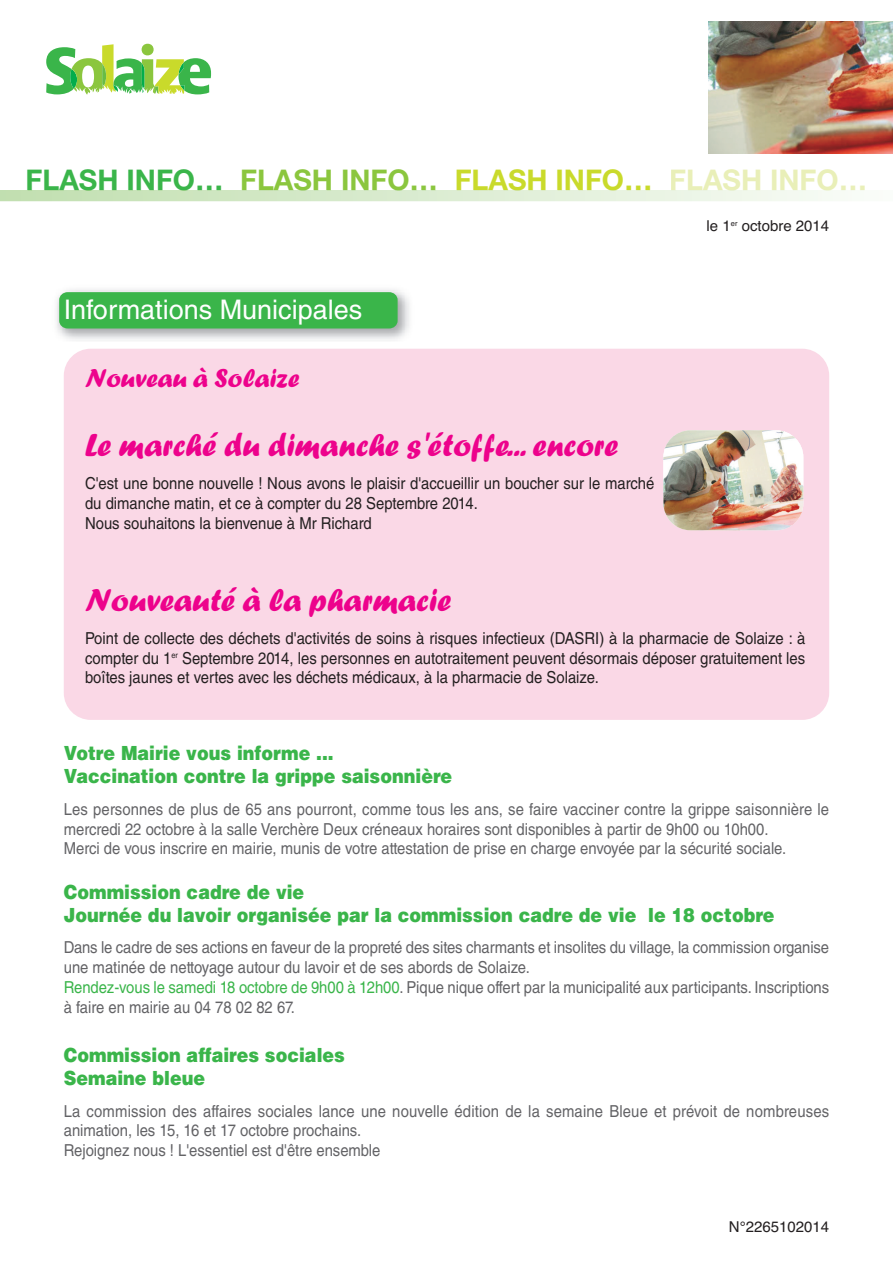
<style>
.page{position:relative;width:893px;height:1263px;background:#fff}
.page>*{position:absolute;margin:0;border:0;box-sizing:border-box;transform-origin:0 0}
.t1{font:33px "Forte";color:#ed028c}
.t2{font:700 28.5px "Helvetica Neue";color:#3ab54a}
.t3{font:27px "Helvetica LT Std";color:#fff}
.t4{font:27px "Forte";color:#ed028c}
.t5{font:900 19.5px/23.4px "Helvetica LT Std";color:#3ab54a;scale:.9 1}
.t6{font:16.5px/19.8px "Helvetica LT Std";color:#636366;scale:.9 1}
.t7{font:16.5px/19.8px "Helvetica LT Std";color:#231f20;scale:.9 1}
.t8{font:15px "Helvetica";color:#231f20}
.s1{color:#8bc63e}
.s2{color:#c9da2b}
.s3{color:#e9efb8}
.s4{color:#3ab54a}
</style>
<div class="page">
<svg style="left:46px;top:44px;width:165px;height:51px"></svg>
<svg style="left:0;top:190px;width:865px;height:11px;background:#dbecd1"></svg>
<img style="left:56px;top:289px;width:354px;height:52px">
<div style="left:59px;top:292px;width:339px;height:36px;background:#3ab54a;border-radius:8px"></div>
<div style="left:64px;top:349px;width:765px;height:371px;background:#fad8e6;border-radius:27px"></div>
<img style="left:708px;top:21px;width:185px;height:133px">
<img style="left:663px;top:430px;width:140px;height:100px;border-radius:27px">
<h2 class="t2" style="left:26px;top:170px;width:843px">FLASH INFO… <span class="s1">FLASH INFO…</span> <span class="s2">FLASH INFO…</span> <span class="s3">FLASH INFO…</span></h2>
<h3 class="t3" style="left:64px;top:300px;width:300px">Informations Municipales</h3>
<h3 class="t4" style="left:85px;top:368px;width:216px">Nouveau à Solaize</h3>
<h1 class="t1" style="left:85px;top:433px;width:535px">Le marché du dimanche s'étoffe... encore</h1>
<p class="t7" style="left:85px;top:475px;width:634px">C'est une bonne nouvelle ! Nous avons le plaisir d'accueillir un boucher sur le marché du dimanche matin, et ce à compter du 28 Septembre 2014.<br>Nous souhaitons la bienvenue à Mr Richard</p>
<p class="t8" style="left:707px;top:217px;width:124px">le 1<sup>er</sup> octobre 2014</p>
<h1 class="t1" style="left:85px;top:588px;width:368px">Nouveauté à la pharmacie</h1>
<p class="t7" style="left:85px;top:630px;width:802px;text-align:justify">Point de collecte des déchets d'activités de soins à risques infectieux (DASRI) à la pharmacie de Solaize : à compter du 1<sup>er</sup> Septembre 2014, les personnes en autotraitement peuvent désormais déposer gratuitement les boîtes jaunes et vertes avec les déchets médicaux, à la pharmacie de Solaize.</p>
<p class="t5" style="left:64px;top:743px;width:433px">Votre Mairie vous informe ...<br>Vaccination contre la grippe saisonnière</p>
<p class="t6" style="left:64px;top:801px;width:852px">Les personnes de plus de 65 ans pourront, comme tous les ans, se faire vacciner contre la grippe saisonnière le mercredi 22 octobre à la salle Verchère Deux créneaux horaires sont disponibles à partir de 9h00 ou 10h00.<br>Merci de vous inscrire en mairie, munis de votre attestation de prise en charge envoyée par la sécurité sociale.</p>
<p class="t5" style="left:64px;top:881px;width:791px">Commission cadre de vie<br>Journée du lavoir organisée par la commission cadre de vie le 18 octobre</p>
<p class="t6" style="left:64px;top:939px;width:852px">Dans le cadre de ses actions en faveur de la propreté des sites charmants et insolites du village, la commission organise une matinée de nettoyage autour du lavoir et de ses abords de Solaize.<br><span class="s4">Rendez-vous le samedi 18 octobre de 9h00 à 12h00</span>. Pique nique offert par la municipalité aux participants. Inscriptions à faire en mairie au 04 78 02 82 67.</p>
<p class="t5" style="left:64px;top:1045px;width:314px">Commission affaires sociales<br>Semaine bleue</p>
<p class="t6" style="left:64px;top:1102px;width:852px">La commission des affaires sociales lance une nouvelle édition de la semaine Bleue et prévoit de nombreuses animation, les 15, 16 et 17 octobre prochains.<br>Rejoignez nous ! L'essentiel est d'être ensemble</p>
<p class="t8" style="left:729px;top:1218px;width:102px">N°2265102014</p>
</div>
